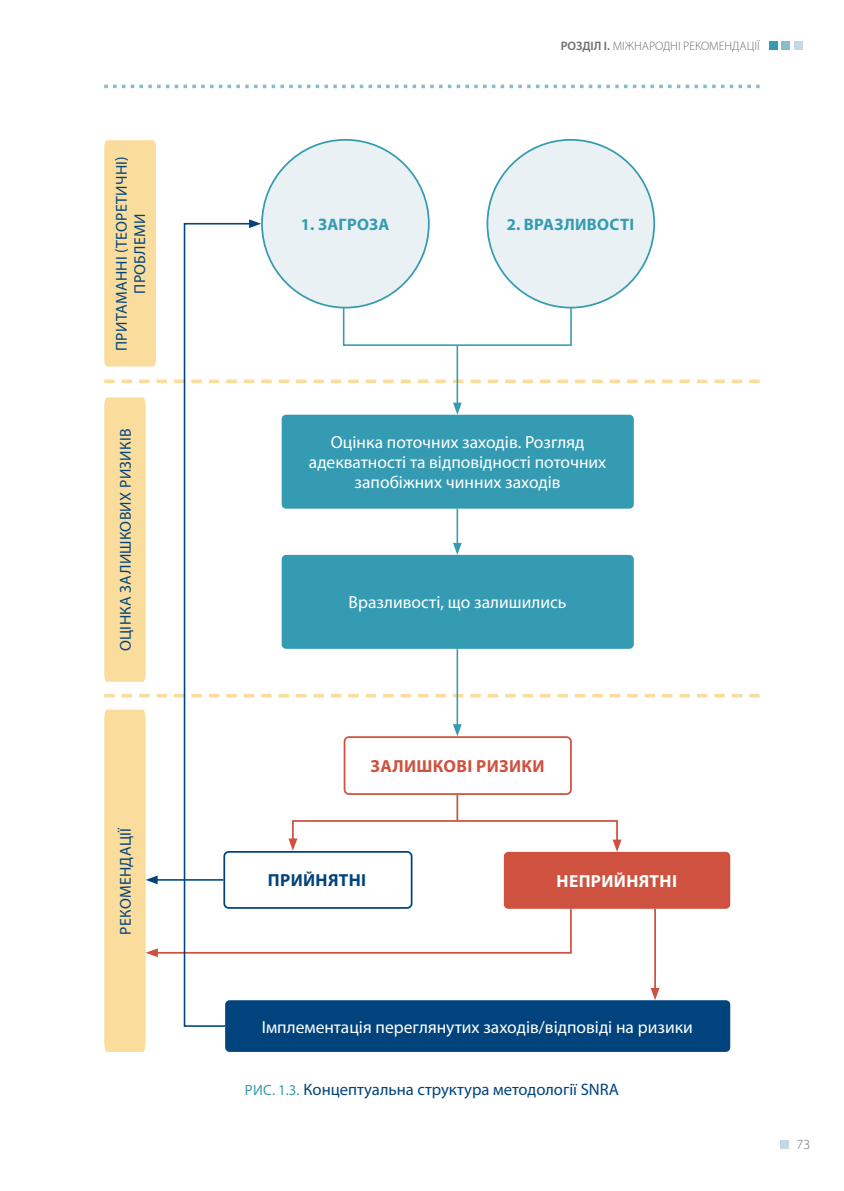
<style>
.page{position:relative;width:844px;height:1191px;background:#fff}
.page>*{position:absolute;margin:0;border:0;box-sizing:border-box;transform-origin:0 0}
.t1{font:17.5px/20.1px "Myriad Pro";color:#fff;text-align:center}
.t2{font:700 17.5px "Myriad Pro";letter-spacing:.02em;color:#ce523f}
.t3{font:700 17.5px "Myriad Pro";letter-spacing:.02em;color:#fff}
.t4{font:700 17.5px "Myriad Pro";letter-spacing:.02em;color:#01437c}
.t5{font:16.62px "Myriad Pro";color:#01437c}
.t6{font:700 16.62px "Myriad Pro";letter-spacing:.02em;color:#349bb2}
.t7{font:15.75px/18px "Myriad Pro";letter-spacing:.02em;color:#01437c;text-align:center}
.t8{font:300 14px "Myriad Pro";color:#6c6d70}
.t9{font:300 12.25px "Myriad Pro";color:#6c6d70}
.s1{font-weight:600}
.s2{font-size:14.88px;color:#349bb2}
</style>
<div class="page">
<div style="left:768px;top:41px;width:9px;height:9px;background:#349bb2"></div>
<div style="left:781px;top:41px;width:8px;height:9px;background:#8abacb"></div>
<div style="left:794px;top:41px;width:8px;height:9px;background:#c2d8e2"></div>
<svg style="left:104px;top:85px;width:655px;height:3px"></svg>
<div style="left:780px;top:1140px;width:8px;height:8px;background:#c2d8e2"></div>
<div style="left:281px;top:415px;width:352px;height:93px;background:#349bb2;border-radius:4px"></div>
<div style="left:281px;top:555px;width:352px;height:94px;background:#349bb2;border-radius:4px"></div>
<div style="left:225px;top:1000px;width:505px;height:52px;background:#01437c;border-radius:4px"></div>
<div style="left:503px;top:852px;width:227px;height:56px;background:#ce523f;border-radius:4px"></div>
<div style="left:104px;top:140px;width:52px;height:226px;background:#fadc9c"></div>
<div style="left:104px;top:397px;width:42px;height:285px;background:#fadc9c"></div>
<svg style="left:104px;top:379px;width:655px;height:4px"></svg>
<svg style="left:104px;top:694px;width:655px;height:3px"></svg>
<div style="left:343px;top:293px;width:228px;height:53px;border:2px solid #349bb2"></div>
<div style="left:262px;top:140px;width:166px;height:168px;background:#eaf1f5;border-radius:50%"></div>
<div style="left:487px;top:140px;width:167px;height:168px;background:#eaf1f5;border-radius:50%"></div>
<hr style="left:456px;top:346px;width:2px;height:59px;background:#349bb2">
<svg style="left:453px;top:403px;width:8px;height:12px"></svg>
<hr style="left:456px;top:508px;width:2px;height:37px;background:#349bb2">
<svg style="left:453px;top:543px;width:8px;height:12px"></svg>
<hr style="left:456px;top:647px;width:2px;height:80px;background:#349bb2">
<svg style="left:104px;top:709px;width:517px;height:343px"></svg>
<hr style="left:654px;top:908px;width:1px;height:82px;background:#ce523f">
<svg style="left:650px;top:988px;width:9px;height:12px"></svg>
<svg style="left:183px;top:222px;width:70px;height:805px"></svg>
<svg style="left:249px;top:219px;width:12px;height:9px"></svg>
<p class="t7" style="left:112px;top:351px;width:196px;rotate:-90deg">ПРИТАМАННІ (ТЕОРЕТИЧНІ)<br>ПРОБЛЕМИ</p>
<p class="t7" style="left:116px;top:651px;width:224px;rotate:-90deg">ОЦІНКА ЗАЛИШКОВИХ РИЗИКІВ</p>
<p class="t7" style="left:116px;top:934px;width:109px;rotate:-90deg">РЕКОМЕНДАЦІЇ</p>
<p class="t9" style="left:560px;top:39px;width:200px"><span class="s1">РОЗДІЛ І.</span> МІЖНАРОДНІ РЕКОМЕНДАЦІЇ</p>
<p class="t6" style="left:301px;top:213px;width:90px">1. ЗАГРОЗА</p>
<p class="t6" style="left:506px;top:213px;width:129px">2. ВРАЗЛИВОСТІ</p>
<p class="t1" style="left:309px;top:432px;width:299px">Оцінка поточних заходів. Розгляд адекватності та відповідності поточних запобіжних чинних заходів</p>
<p class="t1" style="left:348px;top:592px;width:219px">Вразливості, що залишились</p>
<p class="t2" style="left:370px;top:755px;width:175px">ЗАЛИШКОВІ РИЗИКИ</p>
<p class="t4" style="left:268px;top:869px;width:100px">ПРИЙНЯТНІ</p>
<p class="t3" style="left:556px;top:869px;width:122px">НЕПРИЙНЯТНІ</p>
<p class="t1" style="left:262px;top:1016px;width:432px">Імплементація переглянутих заходів/відповіді на ризики</p>
<p class="t5" style="left:245px;top:1078px;width:375px"><span class="s2">РИС. 1.3.</span> Концептуальна структура методології SNRA</p>
<p class="t8" style="left:796px;top:1137px;width:15px">73</p>
</div>
